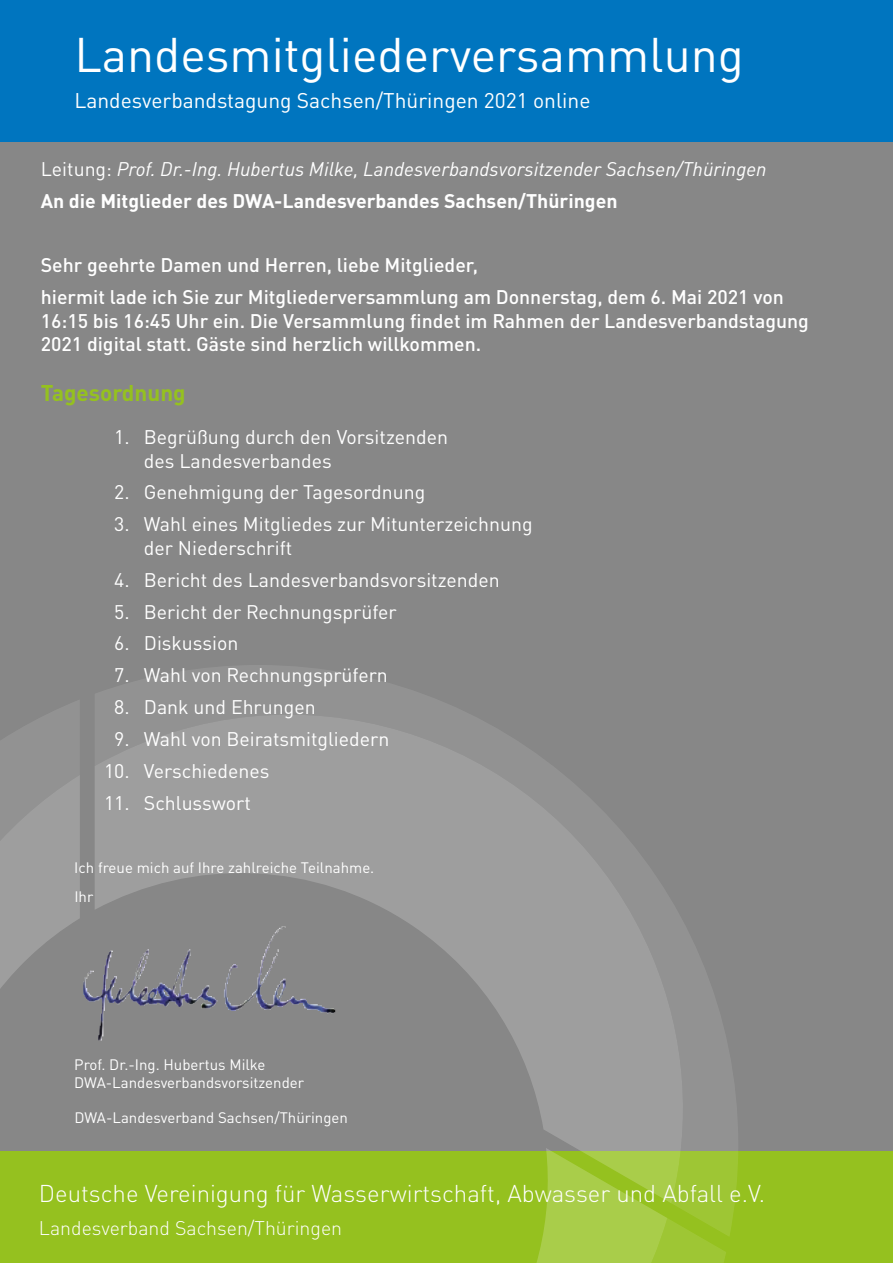
<style>
.page{position:relative;width:893px;height:1263px;background:#fff}
.page>*{position:absolute;margin:0;border:0;box-sizing:border-box;transform-origin:0 0}
.t1{font:48px "DINOT";color:#fff}
.t2{font:300 24px "DINOT";color:#fff}
.t3{font:700 22.5px "DINOT";color:#95c11f}
.t4{font:21px "DINOT";color:#fff}
.t5{font:19.5px/32px "DINOT";color:#fff}
.t6{font:500 19.5px/32px "DINOT";color:#fff}
.t7{font:italic 19.5px/32px "DINOT";color:#fff}
.t8{font:300 19.5px "DINOT";color:#fff}
.t9{font:15px/18px "DINOT";color:#fff}
.s1{font-style:normal}
.s2{font-weight:700;font-style:normal}
</style>
<div class="page">
<div style="left:0;top:0;width:893px;height:154px;background:#0075bf"></div>
<div style="left:0;top:142px;width:893px;height:1009px;background:#878787"></div>
<div style="left:0;top:1151px;width:893px;height:112px;background:#95c11f"></div>
<svg style="left:0;top:700px;width:79px;height:75px;fill:#929292"></svg>
<svg style="left:726px;top:1041px;width:12px;height:195px"></svg>
<svg style="left:95px;top:665px;width:468px;height:110px"></svg>
<svg style="left:0;top:775px;width:726px;height:488px"></svg>
<svg style="left:76px;top:1148px;width:591px;height:115px"></svg>
<img style="left:142px;top:926px;width:193px;height:87px">
<h1 class="t1" style="left:74px;top:18px;width:671px">Landesmitgliederversammlung</h1>
<p class="t4" style="left:74px;top:84px;width:518px">Landesverbandstagung Sachsen/Thüringen 2021 online</p>
<p class="t7" style="left:41px;top:152px;width:727px"><span class="s1">Leitung:</span> Prof. Dr.-Ing. Hubertus Milke, Landesverbandsvorsitzender Sachsen/Thüringen<br><span class="s2">An die Mitglieder des DWA-Landesverbandes Sachsen/Thüringen</span></p>
<p class="t6" style="left:41px;top:248px;width:745px">Sehr geehrte Damen und Herren, liebe Mitglieder,<br>hiermit lade ich Sie zur Mitgliederversammlung am Donnerstag, dem 6. Mai 2021 von</p>
<p class="t6" style="left:41px;top:308px;width:770px;line-height:23.4px">16:15 bis 16:45 Uhr ein. Die Versammlung findet im Rahmen der Landesverbandstagung<br>2021 digital statt. Gäste sind herzlich willkommen.</p>
<p class="t3" style="left:41px;top:376px;width:146px">Tagesordnung</p>
<p class="t5" style="left:144px;top:424px;width:306px;line-height:23.4px">Begrüßung durch den Vorsitzenden des Landesverbandes</p>
<p class="t5" style="left:144px;top:475px;width:390px">Genehmigung der Tagesordnung<br>Wahl eines Mitgliedes zur Mitunterzeichnung</p>
<p class="t5" style="left:144px;top:530px;width:357px">der Niederschrift<br>Bericht des Landesverbandsvorsitzenden<br>Bericht der Rechnungsprüfer<br>Diskussion<br>Wahl von Rechnungsprüfern<br>Dank und Ehrungen<br>Wahl von Beiratsmitgliedern<br>Verschiedenes<br>Schlusswort</p>
<p class="t5" style="left:114px;top:420px;width:17px">1.</p>
<p class="t5" style="left:114px;top:475px;width:17px">2.<br>3.</p>
<p class="t5" style="left:104px;top:562px;width:27px;text-align:center">4.<br>5.<br>6.<br>7.<br>8.<br>9.<br>10.<br>11.</p>
<p class="t9" style="left:74px;top:858px;width:302px">Ich freue mich auf Ihre zahlreiche Teilnahme.</p>
<p class="t9" style="left:74px;top:887px;width:20px">Ihr</p>
<p class="t9" style="left:74px;top:1055px;width:231px">Prof. Dr.-Ing. Hubertus Milke<br>DWA-Landesverbandsvorsitzender</p>
<p class="t9" style="left:74px;top:1108px;width:275px">DWA-Landesverband Sachsen/Thüringen</p>
<p class="t2" style="left:39px;top:1175px;width:728px">Deutsche Vereinigung für Wasserwirtschaft, Abwasser und Abfall e.V.</p>
<p class="t8" style="left:39px;top:1213px;width:305px">Landesverband Sachsen/Thüringen</p>
</div>
